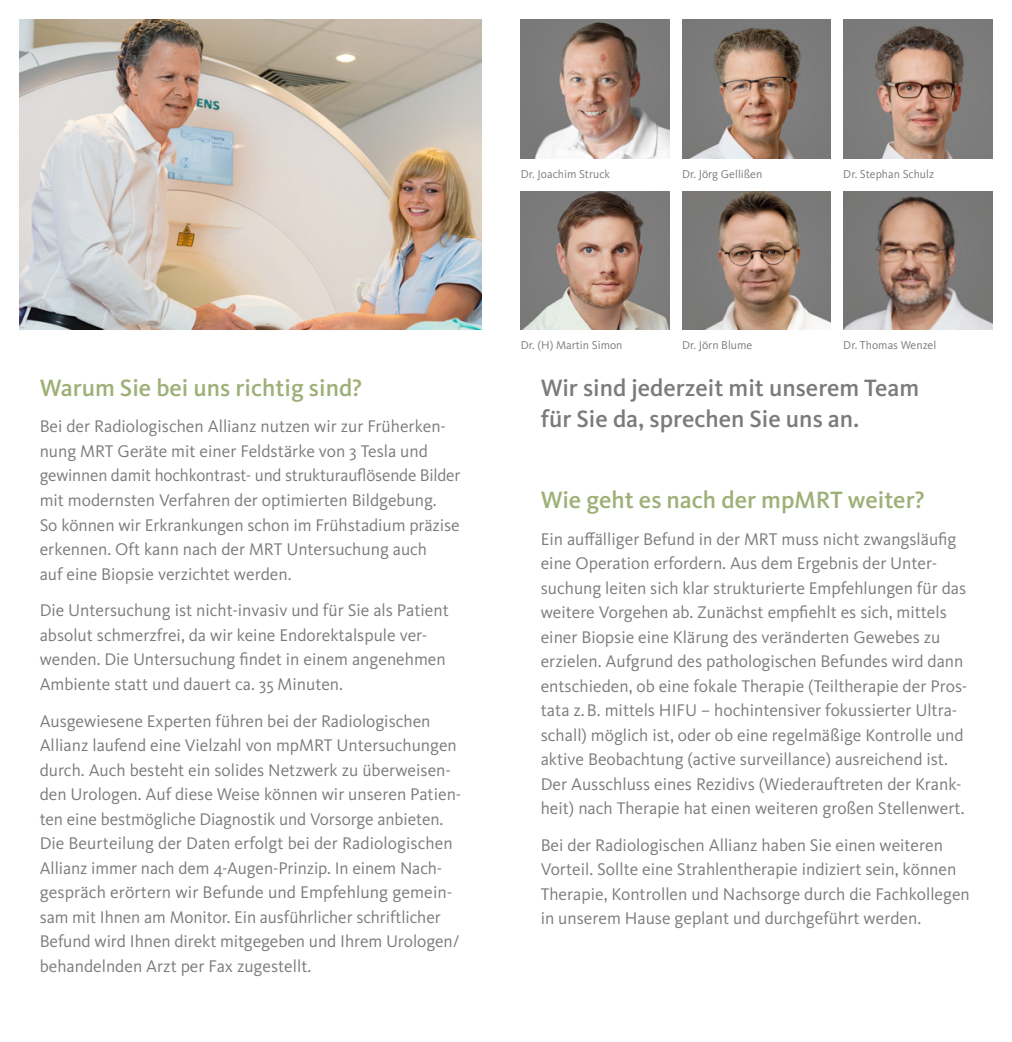
<style>
.page{position:relative;width:1012px;height:1042px;background:#fff}
.page>*{position:absolute;margin:0;border:0;box-sizing:border-box;transform-origin:0 0}
.Headline_innen_14_18{font:500 24.5px/31.5px "Kievit OT";color:#7b7b7a}
.Headline_innen_14_18-2{font:500 24.5px "Kievit OT";color:#9eb077}
.Copy_10_14{font:17.5px/24.5px "Kievit OT";color:#7b7b7a}
.BU_6_75_8_5{font:11.9px "Kievit OT";color:#7b7b7a}
</style>
<div class="page">
<img style="left:20px;top:20px;width:461px;height:310px">
<img style="left:521px;top:20px;width:149px;height:139px">
<img style="left:682px;top:20px;width:149px;height:139px">
<img style="left:843px;top:20px;width:149px;height:139px">
<img style="left:521px;top:191px;width:149px;height:139px">
<img style="left:682px;top:191px;width:149px;height:139px">
<img style="left:843px;top:191px;width:149px;height:139px">
<p class="BU_6_75_8_5" style="left:521px;top:166px;width:91px">Dr. Joachim Struck</p>
<p class="BU_6_75_8_5" style="left:682px;top:166px;width:82px">Dr. Jörg Gellißen</p>
<p class="BU_6_75_8_5" style="left:843px;top:166px;width:92px">Dr. Stephan Schulz</p>
<p class="Headline_innen_14_18-2" style="left:40px;top:373px;width:324px">Warum Sie bei uns richtig sind?</p>
<p class="Copy_10_14" style="left:40px;top:414px;width:422px">Bei der Radiologischen Allianz nutzen wir zur Früherken&shy;nung MRT Geräte mit einer Feldstärke von 3 Tesla und gewinnen damit hochkontrast- und strukturauflösende Bilder mit modernsten Verfahren der optimierten Bildgebung.<br>So können wir Erkrankungen schon im Frühstadium präzise erkennen. Oft kann nach der MRT Untersuchung auch<br>auf eine Biopsie verzichtet werden.</p>
<p class="Copy_10_14" style="left:40px;top:598px;width:411px">Die Untersuchung ist nicht-invasiv und für Sie als Patient absolut schmerzfrei, da wir keine Endorektalspule ver&shy;wenden. Die Untersuchung findet in einem angenehmen Ambiente statt und dauert ca. 35 Minuten.</p>
<p class="Copy_10_14" style="left:40px;top:708px;width:423px">Ausgewiesene Experten führen bei der Radiologischen Allianz laufend eine Vielzahl von mpMRT Untersuchungen durch. Auch besteht ein solides Netzwerk zu überweisen&shy;den Urologen. Auf diese Weise können wir unseren Patien&shy;ten eine bestmögliche Diagnostik und Vorsorge anbieten.<br>Die Beurteilung der Daten erfolgt bei der Radiologischen Allianz immer nach dem 4-Augen-Prinzip. In einem Nach&shy;gespräch erörtern wir Befunde und Empfehlung gemein&shy;sam mit Ihnen am Monitor. Ein ausführlicher schriftlicher Befund wird Ihnen direkt mitgegeben und Ihrem Urologen/ behandelnden Arzt per Fax zugestellt.</p>
<p class="BU_6_75_8_5" style="left:521px;top:338px;width:103px">Dr. (H) Martin Simon</p>
<p class="BU_6_75_8_5" style="left:682px;top:338px;width:72px">Dr. Jörn Blume</p>
<p class="BU_6_75_8_5" style="left:843px;top:338px;width:94px">Dr. Thomas Wenzel</p>
<p class="Headline_innen_14_18" style="left:541px;top:371px;width:380px">Wir sind jederzeit mit unserem Team für Sie da, sprechen Sie uns an.</p>
<p class="Headline_innen_14_18-2" style="left:541px;top:485px;width:385px">Wie geht es nach der mpMRT weiter?</p>
<p class="Copy_10_14" style="left:541px;top:526px;width:427px">Ein auffälliger Befund in der MRT muss nicht zwangsläufig eine Operation erfordern. Aus dem Ergebnis der Unter&shy;suchung leiten sich klar strukturierte Empfehlungen für das weitere Vorgehen ab. Zunächst empfiehlt es sich, mittels einer Biopsie eine Klärung des veränderten Gewebes zu erzielen. Aufgrund des pathologischen Befundes wird dann entschieden, ob eine fokale Therapie (Teiltherapie der Pros&shy;tata z.B. mittels HIFU – hochintensiver fokussierter Ultra&shy;schall) möglich ist, oder ob eine regelmäßige Kontrolle und aktive Beobachtung (active surveillance) ausreichend ist.<br>Der Ausschluss eines Rezidivs (Wiederauftreten der Krank&shy;heit) nach Therapie hat einen weiteren großen Stellenwert.</p>
<p class="Copy_10_14" style="left:541px;top:832px;width:431px">Bei der Radiologischen Allianz haben Sie einen weiteren Vorteil. Sollte eine Strahlentherapie indiziert sein, können Therapie, Kontrollen und Nachsorge durch die Fachkollegen in unserem Hause geplant und durchgeführt werden.</p>
</div>
